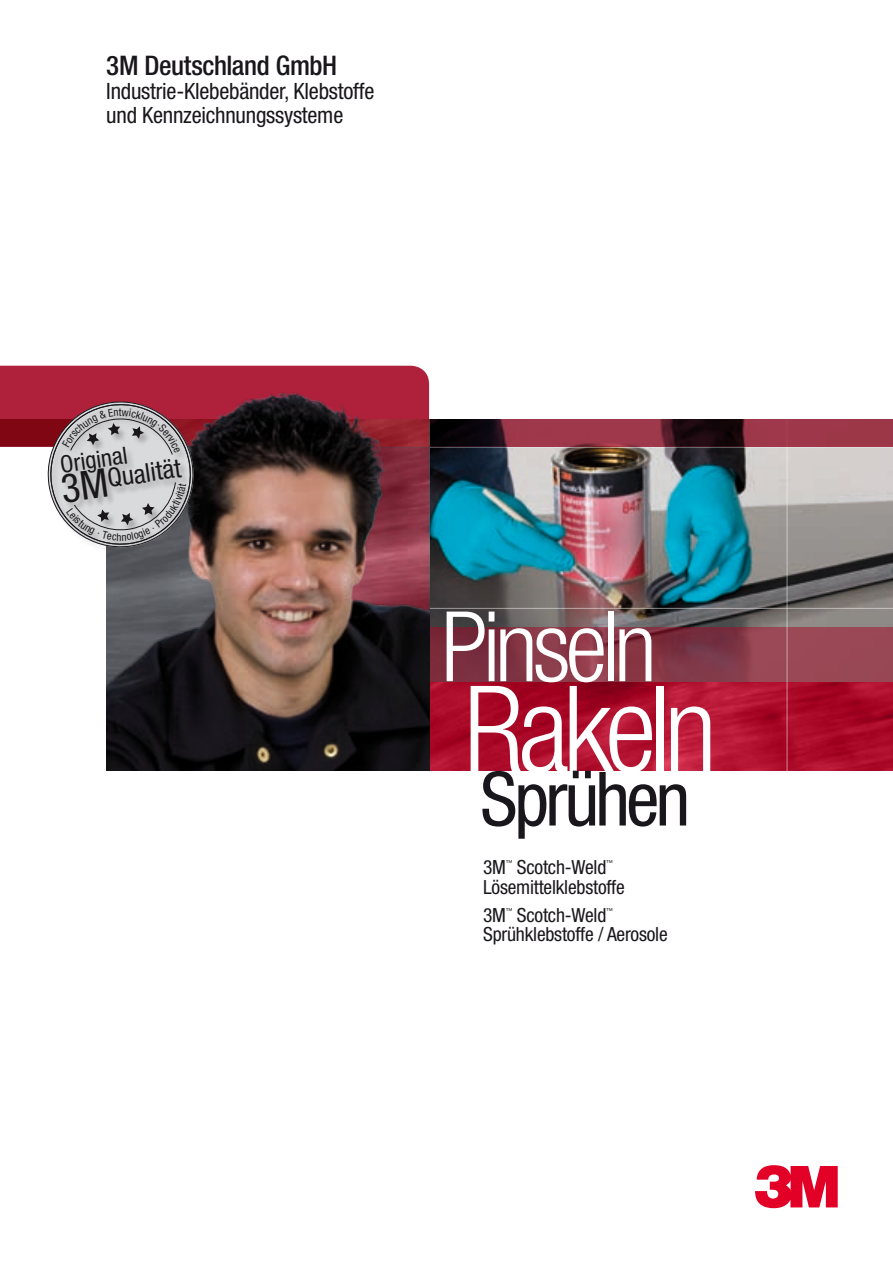
<style>
.page{position:relative;width:893px;height:1263px;background:#fff}
.page>*{position:absolute;margin:0;border:0;box-sizing:border-box;transform-origin:0 0}
.t1{font:300 condensed 120px "Helvetica Neue LT Pro";letter-spacing:-.06em;color:#fff}
.t2{font:300 condensed 97.5px "Helvetica Neue LT Pro";letter-spacing:-.055em;color:#fff}
.t3{font:condensed 75px "Helvetica Neue LT Pro";letter-spacing:-.05em;color:#1a171c}
.t4{font:500 condensed 27px "Helvetica Neue LT Pro";letter-spacing:-.015em;color:#1a171c}
.t5{font:condensed 26.1px "Helvetica Neue LT Pro";color:#1a171c}
.t6{font:condensed 23.85px "Helvetica Neue LT Pro";color:#1a171c}
.t7{font:condensed 22.5px/24px "Helvetica Neue LT Pro";letter-spacing:-.01em;color:#1a171c}
.t8{font:condensed 19.5px/28px "Helvetica Neue LT Pro";letter-spacing:-.01em;color:#1a171c}
.t9{font:condensed 10.8px "Helvetica Neue LT Pro";color:#1a171c}
.t10{font:condensed 6.9px "Helvetica Neue LT Pro";color:#1a171c}
.s1{font-size:39.9px}
</style>
<div class="page">
<svg style="left:755px;top:1165px;width:83px;height:43px"></svg>
<img style="left:429px;top:682px;width:464px;height:89px">
<img style="left:429px;top:448px;width:464px;height:180px">
<svg style="left:429px;top:628px;width:464px;height:54px;background:#883a48"></svg>
<hr style="left:787px;top:398px;width:1px;height:432px;background:#fff">
<hr style="left:429px;top:608px;width:464px;height:1px;background:#fff">
<svg style="left:429px;top:420px;width:464px;height:27px;background:#702735"></svg>
<img style="left:106px;top:552px;width:323px;height:219px">
<div style="left:48px;top:402px;width:154px;height:154px;background:#1a171c;opacity:.25"></div>
<svg style="left:0;top:366px;width:429px;height:186px;background:#945f65"></svg>
<h3 class="t4" style="left:106px;top:49px;width:232px">3M Deutschland GmbH</h3>
<p class="t7" style="left:106px;top:78px;width:270px">Industrie-Klebebänder, Klebstoffe und Kennzeichnungssysteme</p>
<p class="t9" style="left:119px;top:406px;width:4px">t</p>
<p class="t6" style="left:59px;top:451px;width:69px;rotate:-8deg">Original</p>
<h3 class="t5" style="left:58px;top:470px;width:123px;rotate:-8deg"><span class="s1">3M</span>Qualität</h3>
<h2 class="t2" style="left:441px;top:591px;width:217px">Pinseln</h2>
<h1 class="t1" style="left:464px;top:660px;width:255px">Rakeln</h1>
<h3 class="t3" style="left:480px;top:756px;width:212px">Sprühen</h3>
<p class="t8" style="left:483px;top:853px;width:24px">3M</p>
<p class="t10" style="left:506px;top:859px;width:8px">™</p>
<p class="t8" style="left:517px;top:853px;width:91px">Scotch-Weld</p>
<p class="t10" style="left:606px;top:859px;width:8px">™</p>
<p class="t8" style="left:483px;top:872px;width:143px">Lösemittelklebstoffe<br>3M</p>
<p class="t10" style="left:506px;top:906px;width:8px">™</p>
<p class="t8" style="left:517px;top:900px;width:91px">Scotch-Weld</p>
<p class="t10" style="left:606px;top:906px;width:8px">™</p>
<p class="t8" style="left:483px;top:920px;width:186px">Sprühklebstoffe / Aerosole</p>
</div>
